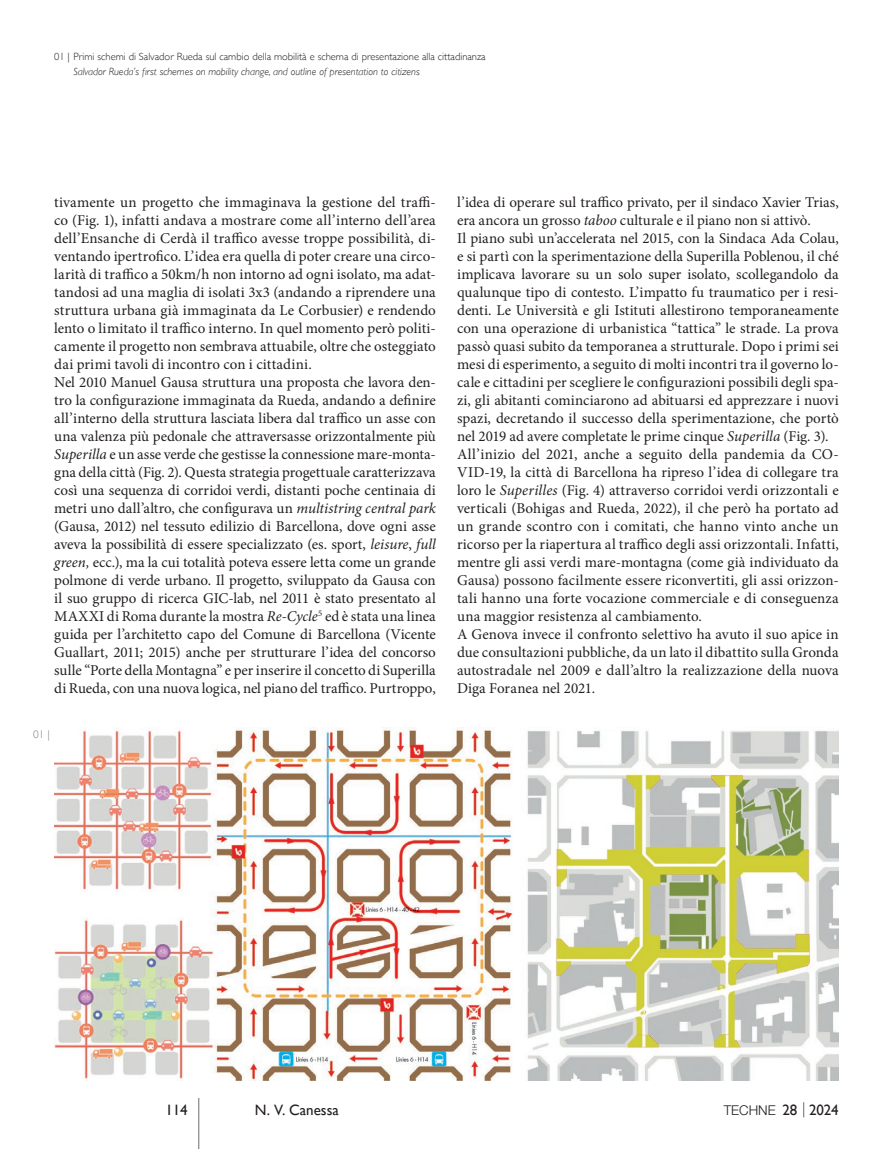
<style>
.page{position:relative;width:893px;height:1149px;background:#fff}
.page>*{position:absolute;margin:0;border:0;box-sizing:border-box;transform-origin:0 0}
.t1{font:15px/18px "Minion Pro";color:#231f20}
.t2{font:15px "Gill Sans";color:#231f20}
.t3{font:300 13.5px "Helvetica Neue LT Std";color:#231f20}
.t4{font:300 11.25px "Gill Sans";color:#808285}
.t5{font:300 10.5px "Gill Sans";color:#231f20}
.t6{font:italic 300 10.5px "Gill Sans";color:#231f20}
.s1{font-style:italic}
.s2{font-family:"Gill Sans";font-weight:400;font-size:15px}
</style>
<div class="page">
<svg style="left:803px;top:1102px;width:1px;height:14px"></svg>
<hr style="left:198px;top:1097px;width:1px;height:51px;background:#6c6d70">
<img style="left:54px;top:727px;width:785px;height:353px">
<p class="t5" style="left:54px;top:49px;width:433px">01 | Primi schemi di Salvador Rueda sul cambio della mobilità e schema di presentazione alla cittadinanza</p>
<p class="t6" style="left:73px;top:66px;width:348px">Salvador Rueda’s first schemes on mobility change, and outline of presentation to citizens</p>
<p class="t1" style="left:54px;top:193px;width:383px">tivamente un progetto che immaginava la gestione del traffi&shy;co (Fig. 1), infatti andava a mostrare come all’interno dell’area dell’Ensanche di Cerdà il traffico avesse troppe possibilità, di&shy;ventando ipertrofico. L’idea era quella di poter creare una circo&shy;larità di traffico a 50km/h non intorno ad ogni isolato, ma adat&shy;tandosi ad una maglia di isolati 3x3 (andando a riprendere una struttura urbana già immaginata da Le Corbusier) e rendendo lento o limitato il traffico interno. In quel momento però politi&shy;camente il progetto non sembrava attuabile, oltre che osteggiato dai primi tavoli di incontro con i cittadini.<br>Nel 2010 Manuel Gausa struttura una proposta che lavora den&shy;tro la configurazione immaginata da Rueda, andando a definire all’interno della struttura lasciata libera dal traffico un asse con una valenza più pedonale che attraversasse orizzontalmente più <span class="s1">Superilla</span> e un asse verde che gestisse la connessione mare-monta&shy;gna della città (Fig. 2). Questa strategia progettuale caratterizzava così una sequenza di corridoi verdi, distanti poche centinaia di metri uno dall’altro, che configurava un <span class="s1">multistring central park </span>(Gausa, 2012) nel tessuto edilizio di Barcellona, dove ogni asse aveva la possibilità di essere specializzato (es. sport, <span class="s1">leisure</span>, <span class="s1">full green,</span> ecc.), ma la cui totalità poteva essere letta come un grande polmone di verde urbano. Il progetto, sviluppato da Gausa con il suo gruppo di ricerca GIC-lab, nel 2011 è stato presentato al MAXXI di Roma durante la mostra <span class="s1">Re-Cycle</span><sup>5</sup> ed è stata una linea guida per l’architetto capo del Comune di Barcellona (Vicente Guallart, 2011; 2015) anche per strutturare l’idea del concorso sulle “Porte della Montagna” e per inserire il concetto di Superilla di Rueda, con una nuova logica, nel piano del traffico. Purtroppo,</p>
<p class="t1" style="left:457px;top:193px;width:383px">l’idea di operare sul traffico privato, per il sindaco Xavier Trias, era ancora un grosso <span class="s1">taboo</span> culturale e il piano non si attivò.<br>Il piano subì un’accelerata nel 2015, con la Sindaca Ada Colau, e si partì con la sperimentazione della Superilla Poblenou, il ché implicava lavorare su un solo super isolato, scollegandolo da qualunque tipo di contesto. L’impatto fu traumatico per i resi&shy;denti. Le Università e gli Istituti allestirono temporaneamente con una operazione di urbanistica “tattica” le strade. La prova passò quasi subito da temporanea a strutturale. Dopo i primi sei mesi di esperimento, a seguito di molti incontri tra il governo lo&shy;cale e cittadini per scegliere le configurazioni possibili degli spa&shy;zi, gli abitanti cominciarono ad abituarsi ed apprezzare i nuovi spazi, decretando il successo della sperimentazione, che portò nel 2019 ad avere completate le prime cinque <span class="s1">Superilla</span> (Fig. 3).<br>All’inizio del 2021, anche a seguito della pandemia da CO-VID-19, la città di Barcellona ha ripreso l’idea di collegare tra loro le <span class="s1">Superilles</span> (Fig. 4) attraverso corridoi verdi orizzontali e verticali (Bohigas and Rueda, 2022), il che però ha portato ad un grande scontro con i comitati, che hanno vinto anche un ricorso per la riapertura al traffico degli assi orizzontali. Infatti, mentre gli assi verdi mare-montagna (come già individuato da Gausa) possono facilmente essere riconvertiti, gli assi orizzon&shy;tali hanno una forte vocazione commerciale e di conseguenza una maggior resistenza al cambiamento.<br>A Genova invece il confronto selettivo ha avuto il suo apice in due consultazioni pubbliche, da un lato il dibattito sulla Gronda autostradale nel 2009 e dall’altro la realizzazione della nuova Diga Foranea nel 2021.</p>
<p class="t4" style="left:33px;top:724px;width:18px">01 |</p>
<p class="t2" style="left:166px;top:1100px;width:24px">114</p>
<p class="t2" style="left:255px;top:1100px;width:86px">N. V. Canessa</p>
<p class="t3" style="left:724px;top:1101px;width:117px">TECHNE <span class="s2">28 2024</span></p>
</div>
